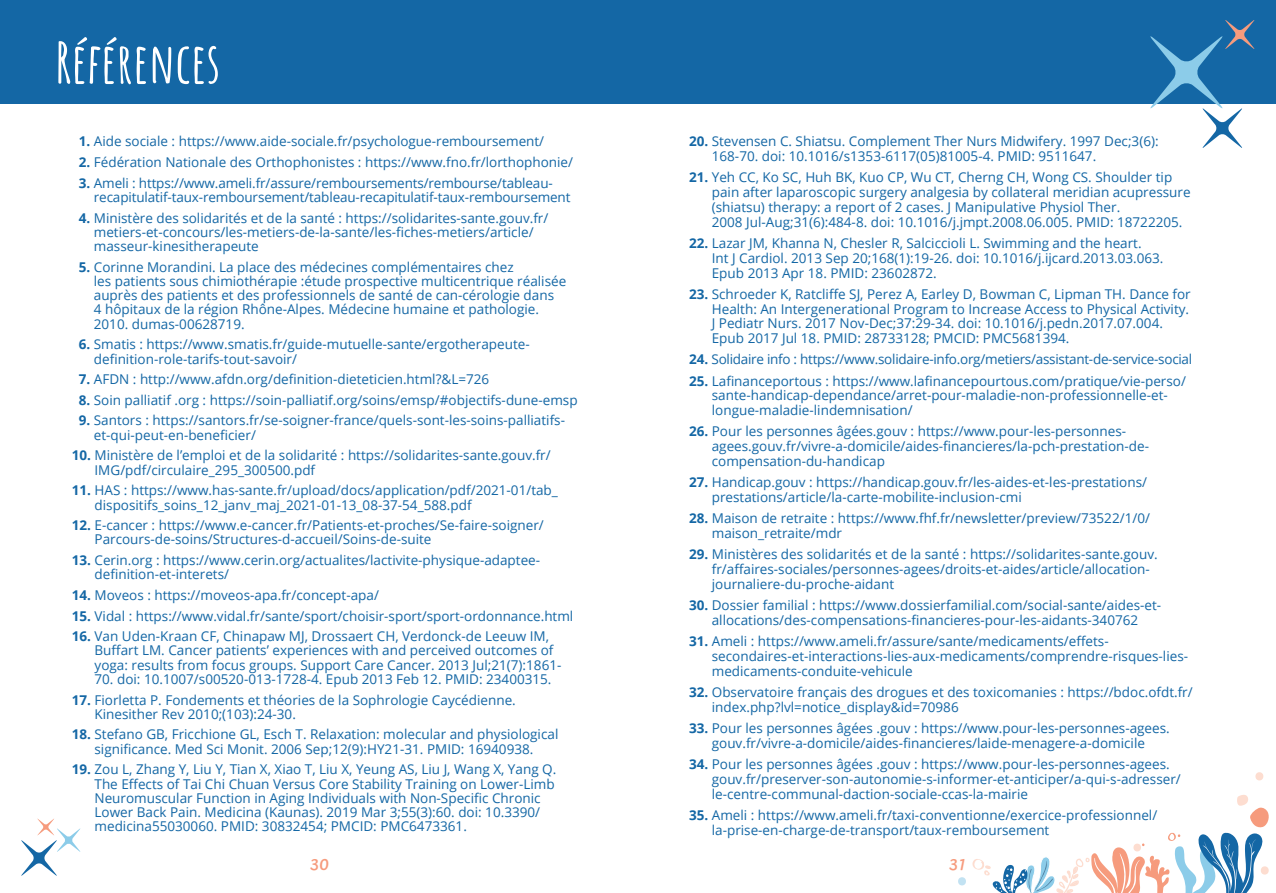
<style>
.page{position:relative;width:1276px;height:893px;background:#fff}
.page>*{position:absolute;margin:0;border:0;box-sizing:border-box;transform-origin:0 0}
.t1{font:700 55.5px "Amatic SC";color:#fff}
.t2{font:22.5px "Pacifico";color:#f69b7d}
.t3{font:13.5px/14.9px "Open Sans";color:#1467a5}
.t4{font:13.5px "Open Sans";letter-spacing:-.02em;color:#1467a5}
.s1{font-weight:700}
</style>
<div class="page">
<div style="left:0;top:0;width:1276px;height:103px;background:#1467a5"></div>
<svg style="left:1255px;top:772px;width:9px;height:8px"></svg>
<svg style="left:958px;top:795px;width:311px;height:98px"></svg>
<svg style="left:21px;top:818px;width:60px;height:58px"></svg>
<svg style="left:1149px;top:20px;width:105px;height:128px"></svg>
<p class="t1" style="left:55px;top:20px;width:166px">Références</p>
<p class="t3" style="left:79px;top:134px;width:467px"><span class="s1">1.</span> Aide sociale : https://www.aide-sociale.fr/psychologue-remboursement/</p>
<p class="t3" style="left:79px;top:154px;width:496px"><span class="s1">2.</span> Fédération Nationale des Orthophonistes : https://www.fno.fr/lorthophonie/</p>
<p class="t3" style="left:94px;top:175px;width:478px;line-height:14.2px;text-indent:-15px"><span class="s1">3.</span> Ameli : https://www.ameli.fr/assure/remboursements/rembourse/tableau&shy;recapitulatif-taux-remboursement/tableau-recapitulatif-taux-remboursement</p>
<p class="t3" style="left:94px;top:210px;width:456px;line-height:14.2px;text-indent:-15px"><span class="s1">4.</span> Ministère des solidarités et de la santé : https://solidarites-sante.gouv.fr/ metiers-et-concours/les-metiers-de-la-sante/les-fiches-metiers/article/ masseur-kinesitherapeute</p>
<p class="t3" style="left:94px;top:259px;width:474px;line-height:14.2px;text-indent:-15px"><span class="s1">5.</span> Corinne Morandini. La place des médecines complémentaires chez<br>les patients sous chimiothérapie :étude prospective multicentrique réalisée auprès des patients et des professionnels de santé de can-cérologie dans<br>4 hôpitaux de la région Rhône-Alpes. Médecine humaine et pathologie.<br>2010. dumas-00628719.</p>
<p class="t3" style="left:94px;top:337px;width:437px;line-height:14.2px;text-indent:-15px"><span class="s1">6.</span> Smatis : https://www.smatis.fr/guide-mutuelle-sante/ergotherapeute&shy;definition-role-tarifs-tout-savoir/</p>
<p class="t3" style="left:79px;top:372px;width:412px"><span class="s1">7.</span> AFDN : http://www.afdn.org/definition-dieteticien.html?&amp;L=726</p>
<p class="t3" style="left:79px;top:392px;width:500px"><span class="s1">8.</span> Soin palliatif .org : https://soin-palliatif.org/soins/emsp/#objectifs-dune-emsp</p>
<p class="t3" style="left:94px;top:413px;width:473px;line-height:14.2px;text-indent:-15px"><span class="s1">9.</span> Santors : https://santors.fr/se-soigner-france/quels-sont-les-soins-palliatifs&shy;et-qui-peut-en-beneficier/</p>
<p class="t3" style="left:95px;top:448px;width:458px;line-height:14.2px;text-indent:-23px"><span class="s1">10.</span> Ministère de l’emploi et de la solidarité : https://solidarites-sante.gouv.fr/<br>IMG/pdf/circulaire_295_300500.pdf</p>
<p class="t3" style="left:95px;top:483px;width:465px;line-height:14.2px;text-indent:-23px"><span class="s1">11.</span> HAS : https://www.has-sante.fr/upload/docs/application/pdf/2021-01/tab_ dispositifs_soins_12_janv_maj_2021-01-13_08-37-54_588.pdf</p>
<p class="t3" style="left:95px;top:518px;width:451px;line-height:14.2px;text-indent:-23px"><span class="s1">12.</span> E-cancer : https://www.e-cancer.fr/Patients-et-proches/Se-faire-soigner/<br>Parcours-de-soins/Structures-d-accueil/Soins-de-suite</p>
<p class="t3" style="left:95px;top:553px;width:447px;line-height:14.2px;text-indent:-23px"><span class="s1">13.</span> Cerin.org : https://www.cerin.org/actualites/lactivite-physique-adaptee&shy;definition-et-interets/</p>
<p class="t3" style="left:72px;top:587px;width:309px"><span class="s1">14.</span> Moveos : https://moveos-apa.fr/concept-apa/</p>
<p class="t3" style="left:72px;top:608px;width:503px"><span class="s1">15.</span> Vidal : https://www.vidal.fr/sante/sport/choisir-sport/sport-ordonnance.html</p>
<p class="t3" style="left:95px;top:629px;width:468px;line-height:14.2px;text-indent:-23px"><span class="s1">16.</span> Van Uden-Kraan CF, Chinapaw MJ, Drossaert CH, Verdonck-de Leeuw IM,<br>Buffart LM. Cancer patients’ experiences with and perceived outcomes of yoga: results from focus groups. Support Care Cancer. 2013 Jul;21(7):1861-</p>
<p class="t3" style="left:95px;top:671px;width:458px">70. doi: 10.1007/s00520-013-1728-4. Epub 2013 Feb 12. PMID: 23400315.</p>
<p class="t3" style="left:95px;top:692px;width:423px;line-height:14.2px;text-indent:-23px"><span class="s1">17.</span> Fiorletta P. Fondements et théories de la Sophrologie Caycédienne.<br>Kinesither Rev 2010;(103):24-30.</p>
<p class="t3" style="left:72px;top:727px;width:488px;line-height:14.2px;text-align:center"><span class="s1">18.</span> Stefano GB, Fricchione GL, Esch T. Relaxation: molecular and physiological significance. Med Sci Monit. 2006 Sep;12(9):HY21-31. PMID: 16940938.</p>
<p class="t3" style="left:95px;top:762px;width:463px;line-height:14.2px;text-indent:-23px"><span class="s1">19.</span> Zou L, Zhang Y, Liu Y, Tian X, Xiao T, Liu X, Yeung AS, Liu J, Wang X, Yang Q.<br>The Effects of Tai Chi Chuan Versus Core Stability Training on Lower-Limb Neuromuscular Function in Aging Individuals with Non-Specific Chronic Lower Back Pain. Medicina (Kaunas). 2019 Mar 3;55(3):60. doi: 10.3390/ medicina55030060. PMID: 30832454; PMCID: PMC6473361.</p>
<p class="t3" style="left:712px;top:134px;width:448px;text-indent:-23px"><span class="s1">20.</span> Stevensen C. Shiatsu. Complement Ther Nurs Midwifery. 1997 Dec;3(6):<br>168-70. doi: 10.1016/s1353-6117(05)81005-4. PMID: 9511647.</p>
<p class="t3" style="left:712px;top:170px;width:480px;text-indent:-23px"><span class="s1">21.</span> Yeh CC, Ko SC, Huh BK, Kuo CP, Wu CT, Cherng CH, Wong CS. Shoulder tip pain after laparoscopic surgery analgesia by collateral meridian acupressure (shiatsu) therapy: a report of 2 cases. J Manipulative Physiol Ther.<br>2008 Jul-Aug;31(6):484-8. doi: 10.1016/j.jmpt.2008.06.005. PMID: 18722205.</p>
<p class="t3" style="left:712px;top:235px;width:453px;text-indent:-23px"><span class="s1">22.</span> Lazar JM, Khanna N, Chesler R, Salciccioli L. Swimming and the heart.<br>Int J Cardiol. 2013 Sep 20;168(1):19-26. doi: 10.1016/j.ijcard.2013.03.063.<br>Epub 2013 Apr 18. PMID: 23602872.</p>
<p class="t3" style="left:712px;top:286px;width:480px;text-indent:-23px"><span class="s1">23.</span> Schroeder K, Ratcliffe SJ, Perez A, Earley D, Bowman C, Lipman TH. Dance for Health: An Intergenerational Program to Increase Access to Physical Activity.<br>J Pediatr Nurs. 2017 Nov-Dec;37:29-34. doi: 10.1016/j.pedn.2017.07.004.<br>Epub 2017 Jul 18. PMID: 28733128; PMCID: PMC5681394.</p>
<p class="t4" style="left:689px;top:350px;width:505px"><span class="s1">24.</span> Solidaire info : https://www.solidaire-info.org/metiers/assistant-de-service-social</p>
<p class="t3" style="left:712px;top:373px;width:476px;text-indent:-23px"><span class="s1">25.</span> Lafinanceportous : https://www.lafinancepourtous.com/pratique/vie-perso/ sante-handicap-dependance/arret-pour-maladie-non-professionnelle-et&shy;longue-maladie-lindemnisation/</p>
<p class="t3" style="left:712px;top:424px;width:439px;text-indent:-23px"><span class="s1">26.</span> Pour les personnes âgées.gouv : https://www.pour-les-personnes&shy;agees.gouv.fr/vivre-a-domicile/aides-financieres/la-pch-prestation-de&shy;compensation-du-handicap</p>
<p class="t3" style="left:712px;top:475px;width:437px;text-indent:-23px"><span class="s1">27.</span> Handicap.gouv : https://handicap.gouv.fr/les-aides-et-les-prestations/ prestations/article/la-carte-mobilite-inclusion-cmi</p>
<p class="t3" style="left:712px;top:511px;width:440px;text-indent:-23px"><span class="s1">28.</span> Maison de retraite : https://www.fhf.fr/newsletter/preview/73522/1/0/ maison_retraite/mdr</p>
<p class="t3" style="left:712px;top:547px;width:447px;text-indent:-23px"><span class="s1">29.</span> Ministères des solidarités et de la santé : https://solidarites-sante.gouv. fr/affaires-sociales/personnes-agees/droits-et-aides/article/allocation&shy;journaliere-du-proche-aidant</p>
<p class="t3" style="left:689px;top:597px;width:473px;text-align:center"><span class="s1">30.</span> Dossier familial : https://www.dossierfamilial.com/social-sante/aides-et&shy;allocations/des-compensations-financieres-pour-les-aidants-340762</p>
<p class="t3" style="left:712px;top:633px;width:478px;text-indent:-23px"><span class="s1">31.</span> Ameli : https://www.ameli.fr/assure/sante/medicaments/effets&shy;secondaires-et-interactions-lies-aux-medicaments/comprendre-risques-lies&shy;medicaments-conduite-vehicule</p>
<p class="t3" style="left:712px;top:684px;width:482px;text-indent:-23px"><span class="s1">32.</span> Observatoire français des drogues et des toxicomanies : https://bdoc.ofdt.fr/ index.php?lvl=notice_display&amp;id=70986</p>
<p class="t3" style="left:689px;top:720px;width:482px;text-align:center"><span class="s1">33.</span> Pour les personnes âgées .gouv : https://www.pour-les-personnes-agees. gouv.fr/vivre-a-domicile/aides-financieres/laide-menagere-a-domicile</p>
<p class="t3" style="left:712px;top:756px;width:470px;text-indent:-23px"><span class="s1">34.</span> Pour les personnes âgées .gouv : https://www.pour-les-personnes-agees. gouv.fr/preserver-son-autonomie-s-informer-et-anticiper/a-qui-s-adresser/ le-centre-communal-daction-sociale-ccas-la-mairie</p>
<p class="t3" style="left:712px;top:807px;width:447px;text-indent:-23px"><span class="s1">35.</span> Ameli : https://www.ameli.fr/taxi-conventionne/exercice-professionnel/ la-prise-en-charge-de-transport/taux-remboursement</p>
<h2 class="t2" style="left:310px;top:849px;width:20px">30</h2>
<h2 class="t2" style="left:948px;top:849px;width:18px">31</h2>
</div>
